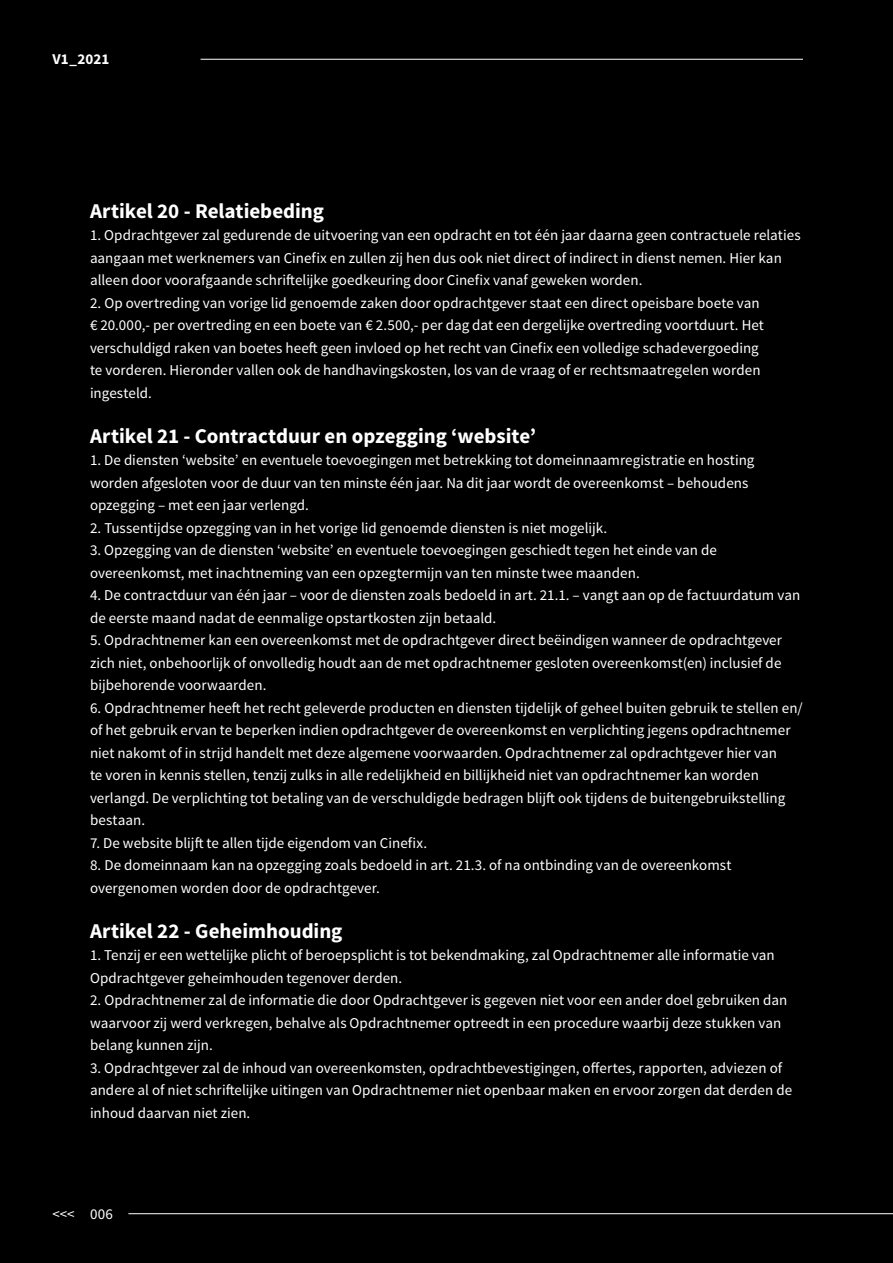
<style>
.page{position:relative;width:893px;height:1263px;background:#000}
.page>*{position:absolute;margin:0;border:0;box-sizing:border-box;transform-origin:0 0}
.t1{font:700 21px "Source Sans Pro";color:#fff}
.t2{font:15px/22.5px "Source Sans Pro";letter-spacing:.005em;color:#fff}
.t3{font:700 15px "Source Sans Pro";color:#fff}
</style>
<div class="page">
<hr style="left:128px;top:1213px;width:765px;height:1px;background:#fff">
<hr style="left:201px;top:59px;width:602px;height:1px;background:#fff">
<p class="t3" style="left:53px;top:49px;width:58px">V1_2021</p>
<h1 class="t1" style="left:90px;top:197px;width:236px">Artikel 20 - Relatiebeding</h1>
<p class="t2" style="left:90px;top:224px;width:712px">1. Opdrachtgever zal gedurende de uitvoering van een opdracht en tot één jaar daarna geen contractuele relaties aangaan met werknemers van Cinefix en zullen zij hen dus ook niet direct of indirect in dienst nemen. Hier kan alleen door voorafgaande schriftelijke goedkeuring door Cinefix vanaf geweken worden.</p>
<p class="t2" style="left:90px;top:292px;width:675px">2. Op overtreding van vorige lid genoemde zaken door opdrachtgever staat een direct opeisbare boete van € 20.000,- per overtreding en een boete van € 2.500,- per dag dat een dergelijke overtreding voortduurt. Het verschuldigd raken van boetes heeft geen invloed op het recht van Cinefix een volledige schadevergoeding te vorderen. Hieronder vallen ook de handhavingskosten, los van de vraag of er rechtsmaatregelen worden ingesteld.</p>
<h1 class="t1" style="left:90px;top:422px;width:448px">Artikel 21 - Contractduur en opzegging ‘website’</h1>
<p class="t2" style="left:90px;top:449px;width:666px">1. De diensten ‘website’ en eventuele toevoegingen met betrekking tot domeinnaamregistratie en hosting worden afgesloten voor de duur van ten minste één jaar. Na dit jaar wordt de overeenkomst – behoudens opzegging – met een jaar verlengd.</p>
<p class="t2" style="left:90px;top:517px;width:519px">2. Tussentijdse opzegging van in het vorige lid genoemde diensten is niet mogelijk.</p>
<p class="t2" style="left:90px;top:539px;width:628px">3. Opzegging van de diensten ‘website’ en eventuele toevoegingen geschiedt tegen het einde van de overeenkomst, met inachtneming van een opzegtermijn van ten minste twee maanden.</p>
<p class="t2" style="left:90px;top:584px;width:712px">4. De contractduur van één jaar – voor de diensten zoals bedoeld in art. 21.1. – vangt aan op de factuurdatum van de eerste maand nadat de eenmalige opstartkosten zijn betaald.</p>
<p class="t2" style="left:90px;top:629px;width:694px;text-align:justify">5. Opdrachtnemer kan een overeenkomst met de opdrachtgever direct beëindigen wanneer de opdrachtgever zich niet, onbehoorlijk of onvolledig houdt aan de met opdrachtnemer gesloten overeenkomst(en) inclusief de bijbehorende voorwaarden.</p>
<p class="t2" style="left:90px;top:697px;width:714px">6. Opdrachtnemer heeft het recht geleverde producten en diensten tijdelijk of geheel buiten gebruik te stellen en/ of het gebruik ervan te beperken indien opdrachtgever de overeenkomst en verplichting jegens opdrachtnemer niet nakomt of in strijd handelt met deze algemene voorwaarden. Opdrachtnemer zal opdrachtgever hier van<br>te voren in kennis stellen, tenzij zulks in alle redelijkheid en billijkheid niet van opdrachtnemer kan worden verlangd. De verplichting tot betaling van de verschuldigde bedragen blijft ook tijdens de buitengebruikstelling bestaan.</p>
<p class="t2" style="left:90px;top:832px;width:339px">7. De website blijft te allen tijde eigendom van Cinefix.</p>
<p class="t2" style="left:90px;top:854px;width:643px">8. De domeinnaam kan na opzegging zoals bedoeld in art. 21.3. of na ontbinding van de overeenkomst overgenomen worden door de opdrachtgever.</p>
<h1 class="t1" style="left:90px;top:917px;width:254px">Artikel 22 - Geheimhouding</h1>
<p class="t2" style="left:90px;top:944px;width:686px">1. Tenzij er een wettelijke plicht of beroepsplicht is tot bekendmaking, zal Opdrachtnemer alle informatie van<br>Opdrachtgever geheimhouden tegenover derden.</p>
<p class="t2" style="left:90px;top:989px;width:699px">2. Opdrachtnemer zal de informatie die door Opdrachtgever is gegeven niet voor een ander doel gebruiken dan waarvoor zij werd verkregen, behalve als Opdrachtnemer optreedt in een procedure waarbij deze stukken van belang kunnen zijn.</p>
<p class="t2" style="left:90px;top:1057px;width:704px">3. Opdrachtgever zal de inhoud van overeenkomsten, opdrachtbevestigingen, offertes, rapporten, adviezen of andere al of niet schriftelijke uitingen van Opdrachtnemer niet openbaar maken en ervoor zorgen dat derden de inhoud daarvan niet zien.</p>
<p class="t2" style="left:53px;top:1203px;width:62px">&lt;&lt;&lt; 006</p>
</div>
